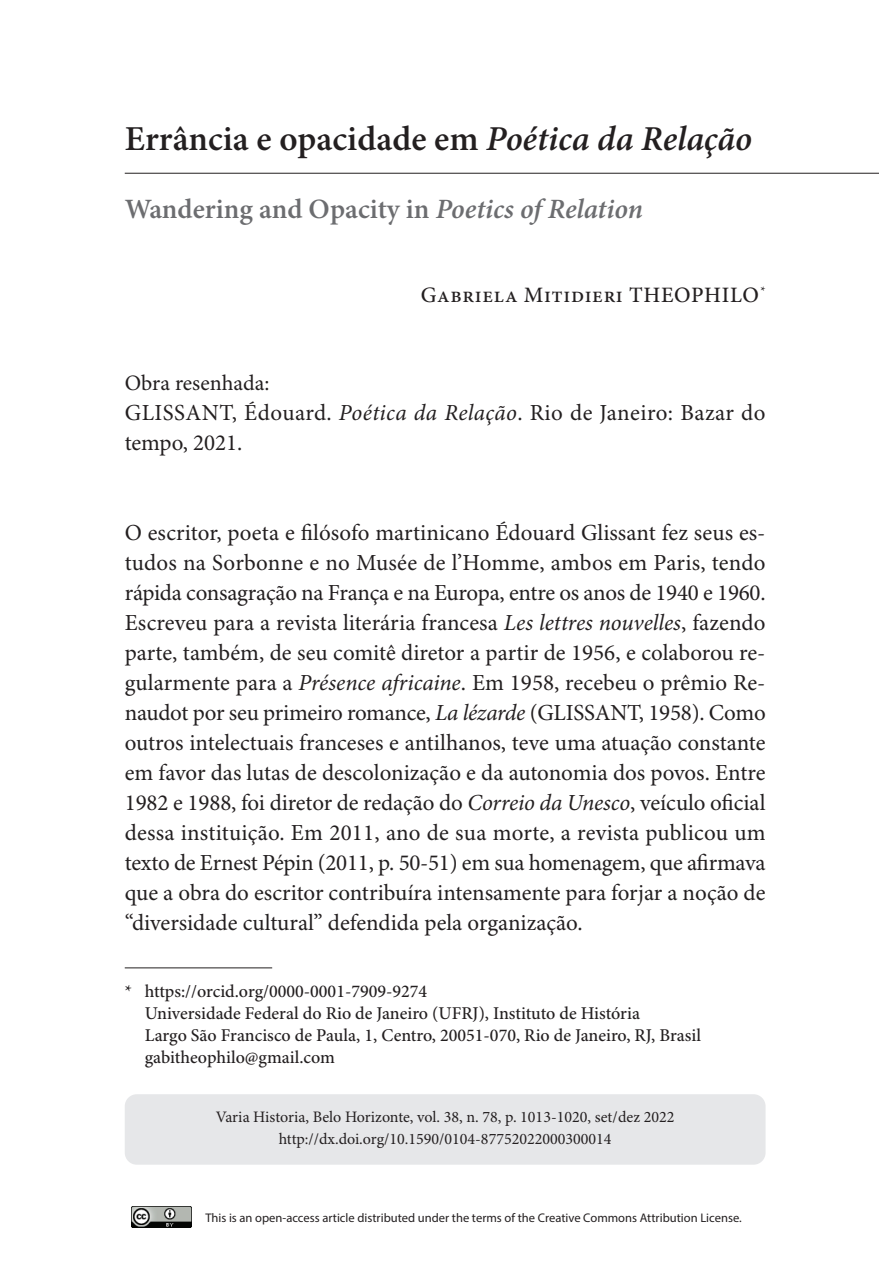
<style>
.page{position:relative;width:879px;height:1276px;background:#fff}
.page>*{position:absolute;margin:0;border:0;box-sizing:border-box;transform-origin:0 0}
.t1{font:600 35px "Minion Pro";letter-spacing:.005em;color:#231f20}
.t2{font:600 28px "Minion Pro";letter-spacing:.005em;color:#6c6d70}
.t3{font:23px/30px "Minion Pro";color:#231f20;text-align:justify}
.t4{font:23px/30px "Minion Pro";letter-spacing:.02em;color:#231f20}
.t5{font:500 22px "Minion Pro";letter-spacing:.03em;color:#231f20}
.t6{font:22px "Minion Pro";color:#231f20}
.t7{font:500 18px/22px "Minion Pro";letter-spacing:-.005em;color:#231f20}
.t8{font:16px/22px "Minion Pro";color:#231f20;text-align:center}
.t9{font:12.6px "Myriad Pro";color:#231f20}
.s1{font-style:italic}
</style>
<div class="page">
<hr style="left:125px;top:967px;width:147px;height:1px;background:#231f20">
<div style="left:125px;top:1094px;width:640px;height:70px;background:#e6e7e9;border-radius:12px"></div>
<img style="left:132px;top:1206px;width:59px;height:21px">
<hr style="left:125px;top:173px;width:754px;height:1px;background:#231f20">
<h1 class="t1" style="left:125px;top:118px;width:629px">Errância e opacidade em <span class="s1">Poética da Relação</span></h1>
<p class="t2" style="left:125px;top:192px;width:520px">Wandering and Opacity in <span class="s1">Poetics of Relation</span></p>
<p class="t5" style="left:421px;top:282px;width:346px">Gabriela Mitidieri THEOPHILO<sup>*</sup></p>
<p class="t6" style="left:125px;top:370px;width:146px">Obra resenhada:</p>
<p class="t4" style="left:125px;top:399px;width:642px">GLISSANT, Édouard. <span class="s1">Poética da Relação</span>. Rio de Janeiro: Bazar do tempo, 2021.</p>
<p class="t3" style="left:125px;top:519px;width:642px">O escritor, poeta e filósofo martinicano Édouard Glissant fez seus es&shy;tudos na Sorbonne e no Musée de l’Homme, ambos em Paris, tendo rápida consagração na França e na Europa, entre os anos de 1940 e 1960.<br>Escreveu para a revista literária francesa <span class="s1">Les lettres nouvelles</span>, fazendo parte, também, de seu comitê diretor a partir de 1956, e colaborou re&shy;gularmente para a <span class="s1">Présence africaine</span>. Em 1958, recebeu o prêmio Re&shy;naudot por seu primeiro romance, <span class="s1">La lézarde</span> (GLISSANT, 1958). Como outros intelectuais franceses e antilhanos, teve uma atuação constante em favor das lutas de descolonização e da autonomia dos povos. Entre 1982 e 1988, foi diretor de redação do <span class="s1">Correio da Unesco</span>, veículo oficial dessa instituição. Em 2011, ano de sua morte, a revista publicou um texto de Ernest Pépin (2011, p. 50-51) em sua homenagem, que afirmava que a obra do escritor contribuíra intensamente para forjar a noção de “diversidade cultural” defendida pela organização.</p>
<p class="t7" style="left:145px;top:980px;width:558px;text-indent:-20px">* https://orcid.org/0000-0001-7909-9274<br>Universidade Federal do Rio de Janeiro (UFRJ), Instituto de História<br>Largo São Francisco de Paula, 1, Centro, 20051-070, Rio de Janeiro, RJ, Brasil gabitheophilo@gmail.com</p>
<p class="t8" style="left:216px;top:1106px;width:460px">Varia Historia, Belo Horizonte, vol. 38, n. 78, p. 1013-1020, set/dez 2022 http://dx.doi.org/10.1590/0104-87752022000300014</p>
<p class="t9" style="left:205px;top:1210px;width:538px">This is an open-access article distributed under the terms of the Creative Commons Attribution License.</p>
</div>
